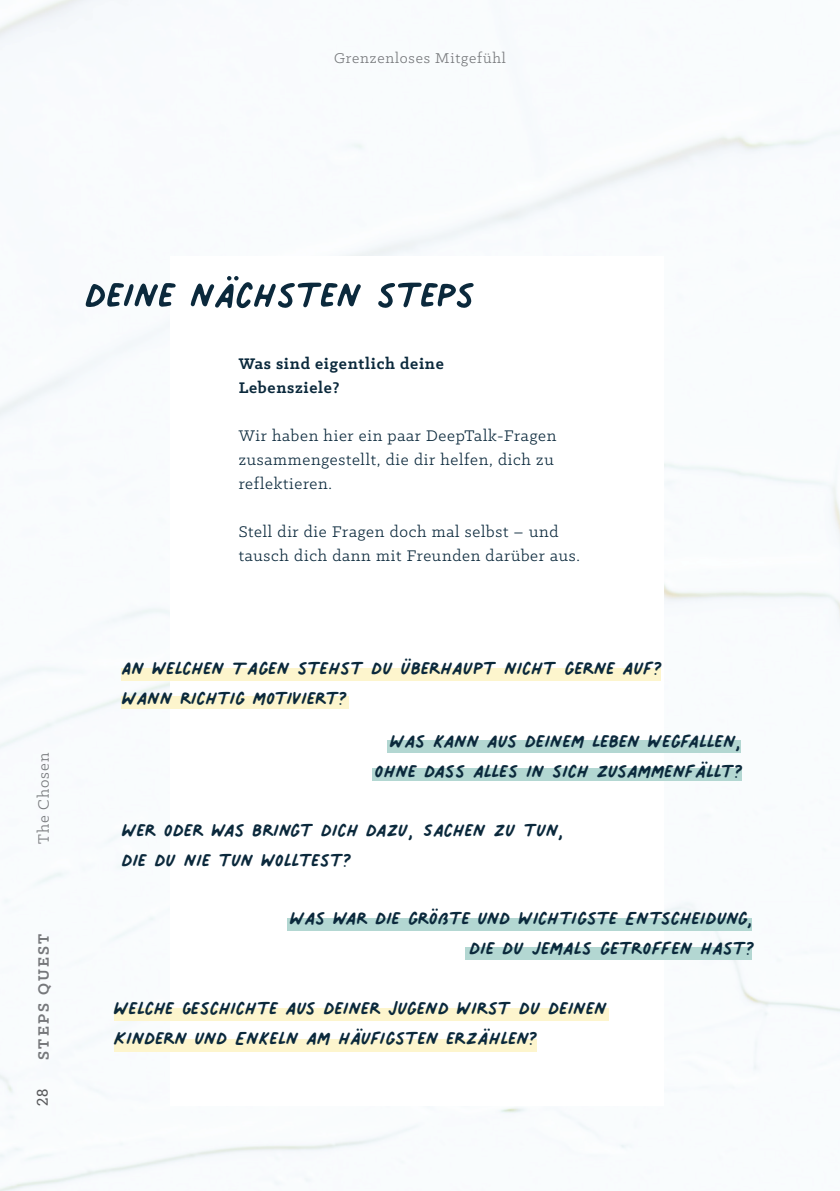
<style>
.page{position:relative;width:840px;height:1191px;background:#fff}
.page>*{position:absolute;margin:0;border:0;box-sizing:border-box;transform-origin:0 0}
.t1{font:74.4px "Palmer Lake Print";color:#0b293c}
.t2{font:38px/30px "Palmer Lake Print";color:#0b293c}
.t3{font:17.4px/24px "Klinic Slab";letter-spacing:.04em;color:#0b293c}
.t4{font:700 17.4px/24px "Klinic Slab";letter-spacing:.04em;color:#0b293c}
.t5{font:700 17px "Klinic Slab";letter-spacing:.13em;color:#76787b}
.t6{font:17px "Klinic Slab";letter-spacing:.06em;color:#76787b}
.t7{font:16px "Klinic Slab";letter-spacing:.05em;color:#76787b}
.t8{font:15px "Roboto Slab";color:#57585a}
</style>
<div class="page">
<div style="left:114px;top:1008px;width:494px;height:13px;background:#fdf5cd"></div>
<div style="left:114px;top:1038px;width:422px;height:13px;background:#fdf5cd"></div>
<div style="left:287px;top:918px;width:464px;height:13px;background:#b3d7d2"></div>
<div style="left:465px;top:946px;width:286px;height:13px;background:#b3d7d2"></div>
<div style="left:122px;top:667px;width:538px;height:13px;background:#fdf5cd"></div>
<div style="left:122px;top:696px;width:227px;height:13px;background:#fdf5cd"></div>
<div style="left:387px;top:740px;width:354px;height:13px;background:#b3d7d2"></div>
<div style="left:372px;top:768px;width:369px;height:13px;background:#b3d7d2"></div>
<p class="t7" style="left:334px;top:48px;width:173px">Grenzenloses Mitgefühl</p>
<h1 class="t1" style="left:85px;top:257px;width:391px">deine nächsten steps</h1>
<p class="t4" style="left:239px;top:351px;width:206px">Was sind eigentlich deine<br>Lebensziele?</p>
<p class="t3" style="left:239px;top:423px;width:319px">Wir haben hier ein paar DeepTalk-Fragen zusammengestellt, die dir helfen, dich zu reflektieren.</p>
<p class="t3" style="left:239px;top:519px;width:342px">Stell dir die Fragen doch mal selbst – und tausch dich dann mit Freunden darüber aus.</p>
<p class="t6" style="left:33px;top:843px;width:92px;rotate:-90deg">The Chosen</p>
<p class="t5" style="left:32px;top:1059px;width:128px;rotate:-90deg">STEPS QUEST</p>
<p class="t8" style="left:32px;top:1106px;width:19px;rotate:-90deg">28</p>
<p class="t2" style="left:122px;top:652px;width:541px">An welchen Tagen stehst du überhaupt nicht gerne auf?<br>Wann richtig motiviert?</p>
<p class="t2" style="left:374px;top:725px;width:369px;text-align:center">Was kann aus deinem Leben wegfallen, ohne dass alles in sich zusammenfällt?</p>
<p class="t2" style="left:122px;top:814px;width:444px">Wer oder was bringt dich dazu, Sachen zu tun, die du nie tun wolltest?</p>
<p class="t2" style="left:289px;top:902px;width:465px;text-align:right">Was war die größte und wichtigste Entscheidung, die du jemals getroffen hast?</p>
<p class="t2" style="left:114px;top:992px;width:494px">Welche Geschichte aus deiner Jugend wirst du deinen<br>Kindern und Enkeln am häufigsten erzählen?</p>
</div>
